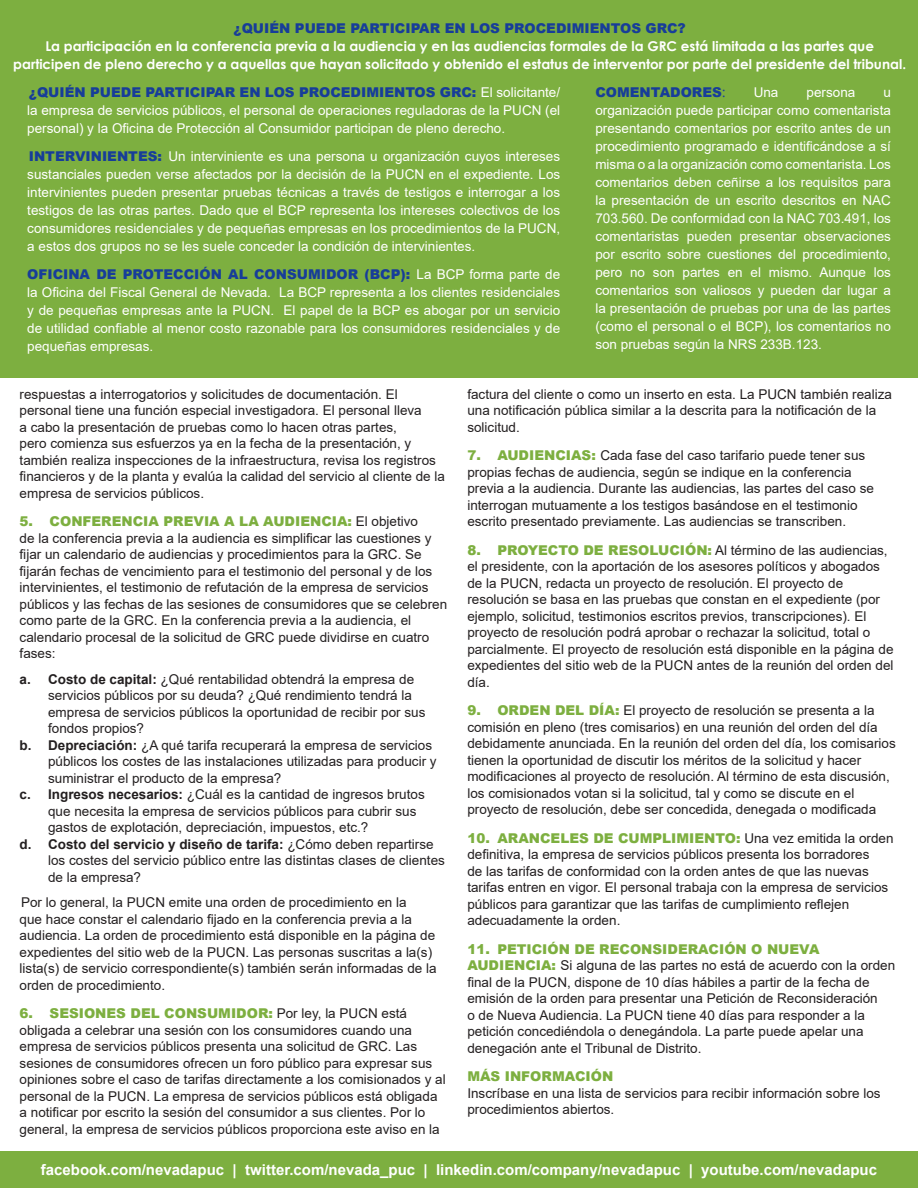
<style>
.page{position:relative;width:918px;height:1188px;background:#fff}
.page>*{position:absolute;margin:0;border:0;box-sizing:border-box;transform-origin:0 0}
.t1{font:700 15px "Arial";color:#fff}
.t2{font:13.5px/16.5px "Arial";color:#231f20}
.t3{font:13.5px/18px "Arial";color:#fff;text-align:justify}
.t4{font:700 13.5px "Century Gothic";color:#fff}
.t5{font:900 13.5px "Arial";color:#173d99}
.t6{font:900 13.5px "Arial";color:#7daf40}
.s1{font-weight:900;color:#173d99}
.s2{font-family:"Century Gothic";font-weight:400}
.s3{font-weight:900;color:#7daf40}
.s4{font-weight:700}
.s5{font-weight:400;color:#231f20}
</style>
<div class="page">
<div style="left:0;top:1151px;width:918px;height:37px;background:#7daf40"></div>
<div style="left:0;top:0;width:918px;height:378px;background:#7daf40"></div>
<p class="t5" style="left:233px;top:18px;width:454px">¿QUIÉN PUEDE PARTICIPAR EN LOS PROCEDIMIENTOS GRC?</p>
<p class="t4" style="left:45px;top:36px;width:830px">La participación en la conferencia previa a la audiencia y en las audiencias formales de la GRC está limitada a las partes que</p>
<p class="t4" style="left:13px;top:54px;width:894px">participen de pleno derecho y a aquellas que hayan solicitado y obtenido el estatus de interventor por parte del presidente del tribunal.</p>
<p class="t3" style="left:27px;top:83px;width:534px"><span class="s1">¿QUIÉN PUEDE PARTICIPAR EN LOS PROCEDIMIENTOS GRC:</span> El solicitante/ la empresa de servicios públicos, el personal de operaciones reguladoras de la PUCN (el personal) y la Oficina de Protección al Consumidor participan de pleno derecho.</p>
<p class="t3" style="left:27px;top:147px;width:534px"><span class="s1">INTERVINIENTES:</span> Un interviniente es una persona u organización cuyos intereses sustanciales pueden verse afectados por la decisión de la PUCN en el expediente. Los intervinientes pueden presentar pruebas técnicas a través de testigos e interrogar a los testigos de las otras partes. Dado que el BCP representa los intereses colectivos de los consumidores residenciales y de pequeñas empresas en los procedimientos de la PUCN, a estos dos grupos no se les suele conceder la condición de intervinientes.</p>
<p class="t5" style="left:595px;top:83px;width:132px">COMENTADORES<span class="s2">:</span></p>
<p class="t3" style="left:754px;top:84px;width:26px">Una</p>
<p class="t3" style="left:807px;top:84px;width:50px">persona</p>
<p class="t3" style="left:595px;top:84px;width:297px;text-indent:288px">u organización puede participar como comentarista presentando comentarios por escrito antes de un procedimiento programado e identificándose a sí misma o a la organización como comentarista. Los comentarios deben ceñirse a los requisitos para la presentación de un escrito descritos en NAC 703.560. De conformidad con la NAC 703.491, los comentaristas pueden presentar observaciones por escrito sobre cuestiones del procedimiento, pero no son partes en el mismo. Aunque los comentarios son valiosos y pueden dar lugar a la presentación de pruebas por una de las partes (como el personal o el BCP), los comentarios no son pruebas según la NRS 233B.123.</p>
<p class="t3" style="left:27px;top:265px;width:534px"><span class="s1">OFICINA DE PROTECCIÓN AL CONSUMIDOR (BCP):</span> La BCP forma parte de la Oficina del Fiscal General de Nevada. La BCP representa a los clientes residenciales y de pequeñas empresas ante la PUCN. El papel de la BCP es abogar por un servicio de utilidad confiable al menor costo razonable para los consumidores residenciales y de pequeñas empresas.</p>
<p class="t2" style="left:20px;top:386px;width:427px">respuestas a interrogatorios y solicitudes de documentación. El personal tiene una función especial investigadora. El personal lleva<br>a cabo la presentación de pruebas como lo hacen otras partes,<br>pero comienza sus esfuerzos ya en la fecha de la presentación, y también realiza inspecciones de la infraestructura, revisa los registros financieros y de la planta y evalúa la calidad del servicio al cliente de la empresa de servicios públicos.</p>
<p class="t2" style="left:20px;top:513px;width:429px"><span class="s3">5. CONFERENCIA PREVIA A LA AUDIENCIA:</span> El objetivo<br>de la conferencia previa a la audiencia es simplificar las cuestiones y fijar un calendario de audiencias y procedimientos para la GRC. Se fijarán fechas de vencimiento para el testimonio del personal y de los intervinientes, el testimonio de refutación de la empresa de servicios públicos y las fechas de las sesiones de consumidores que se celebren como parte de la GRC. En la conferencia previa a la audiencia, el calendario procesal de la solicitud de GRC puede dividirse en cuatro fases:</p>
<p class="t2" style="left:48px;top:671px;width:379px;text-indent:-29px"><span class="s4">a. Costo de capital:</span> ¿Qué rentabilidad obtendrá la empresa de servicios públicos por su deuda? ¿Qué rendimiento tendrá la empresa de servicios públicos la oportunidad de recibir por sus fondos propios?</p>
<p class="t2" style="left:48px;top:737px;width:390px;text-indent:-29px"><span class="s4">b. Depreciación:</span> ¿A qué tarifa recuperará la empresa de servicios públicos los costes de las instalaciones utilizadas para producir y suministrar el producto de la empresa?</p>
<p class="t2" style="left:48px;top:786px;width:378px;text-indent:-29px"><span class="s4">c. Ingresos necesarios:</span> ¿Cuál es la cantidad de ingresos brutos que necesita la empresa de servicios públicos para cubrir sus gastos de explotación, depreciación, impuestos, etc.?</p>
<p class="t2" style="left:48px;top:836px;width:398px;text-indent:-29px"><span class="s4">d. Costo del servicio y diseño de tarifa:</span> ¿Cómo deben repartirse los costes del servicio público entre las distintas clases de clientes de la empresa?</p>
<p class="t2" style="left:20px;top:894px;width:419px">Por lo general, la PUCN emite una orden de procedimiento en la<br>que hace constar el calendario fijado en la conferencia previa a la audiencia. La orden de procedimiento está disponible en la página de expedientes del sitio web de la PUCN. Las personas suscritas a la(s) lista(s) de servicio correspondiente(s) también serán informadas de la orden de procedimiento.</p>
<p class="t6" style="left:20px;top:1004px;width:389px">6. SESIONES DEL CONSUMIDOR: <span class="s5">Por ley, la PUCN está</span></p>
<p class="t2" style="left:20px;top:1022px;width:428px">obligada a celebrar una sesión con los consumidores cuando una empresa de servicios públicos presenta una solicitud de GRC. Las sesiones de consumidores ofrecen un foro público para expresar sus opiniones sobre el caso de tarifas directamente a los comisionados y al personal de la PUCN. La empresa de servicios públicos está obligada a notificar por escrito la sesión del consumidor a sus clientes. Por lo general, la empresa de servicios públicos proporciona este aviso en la</p>
<p class="t2" style="left:467px;top:386px;width:426px">factura del cliente o como un inserto en esta. La PUCN también realiza una notificación pública similar a la descrita para la notificación de la solicitud.</p>
<p class="t2" style="left:467px;top:447px;width:408px"><span class="s3">7. AUDIENCIAS:</span> Cada fase del caso tarifario puede tener sus propias fechas de audiencia, según se indique en la conferencia previa a la audiencia. Durante las audiencias, las partes del caso se interrogan mutuamente a los testigos basándose en el testimonio escrito presentado previamente. Las audiencias se transcriben.</p>
<p class="t2" style="left:467px;top:542px;width:428px"><span class="s3">8. PROYECTO DE RESOLUCIÓN:</span> Al término de las audiencias, el presidente, con la aportación de los asesores políticos y abogados de la PUCN, redacta un proyecto de resolución. El proyecto de resolución se basa en las pruebas que constan en el expediente (por ejemplo, solicitud, testimonios escritos previos, transcripciones). El proyecto de resolución podrá aprobar o rechazar la solicitud, total o parcialmente. El proyecto de resolución está disponible en la página de expedientes del sitio web de la PUCN antes de la reunión del orden del día.</p>
<p class="t2" style="left:467px;top:702px;width:430px"><span class="s3">9. ORDEN DEL DÍA:</span> El proyecto de resolución se presenta a la comisión en pleno (tres comisarios) en una reunión del orden del día debidamente anunciada. En la reunión del orden del día, los comisarios tienen la oportunidad de discutir los méritos de la solicitud y hacer modificaciones al proyecto de resolución. Al término de esta discusión, los comisionados votan si la solicitud, tal y como se discute en el proyecto de resolución, debe ser concedida, denegada o modificada</p>
<p class="t2" style="left:467px;top:830px;width:428px"><span class="s3">10. ARANCELES DE CUMPLIMIENTO:</span> Una vez emitida la orden definitiva, la empresa de servicios públicos presenta los borradores<br>de las tarifas de conformidad con la orden antes de que las nuevas tarifas entren en vigor. El personal trabaja con la empresa de servicios públicos para garantizar que las tarifas de cumplimiento reflejen adecuadamente la orden.</p>
<p class="t2" style="left:467px;top:941px;width:429px"><span class="s3">11. PETICIÓN DE RECONSIDERACIÓN O NUEVA AUDIENCIA:</span> Si alguna de las partes no está de acuerdo con la orden final de la PUCN, dispone de 10 días hábiles a partir de la fecha de emisión de la orden para presentar una Petición de Reconsideración<br>o de Nueva Audiencia. La PUCN tiene 40 días para responder a la petición concediéndola o denegándola. La parte puede apelar una denegación ante el Tribunal de Distrito.</p>
<p class="t6" style="left:467px;top:1067px;width:147px">MÁS INFORMACIÓN</p>
<p class="t2" style="left:467px;top:1085px;width:415px">Inscríbase en una lista de servicios para recibir información sobre los procedimientos abiertos.</p>
<p class="t1" style="left:41px;top:1159px;width:838px">facebook.com/nevadapuc | twitter.com/nevada_puc | linkedin.com/company/nevadapuc | youtube.com/nevadapuc</p>
</div>
